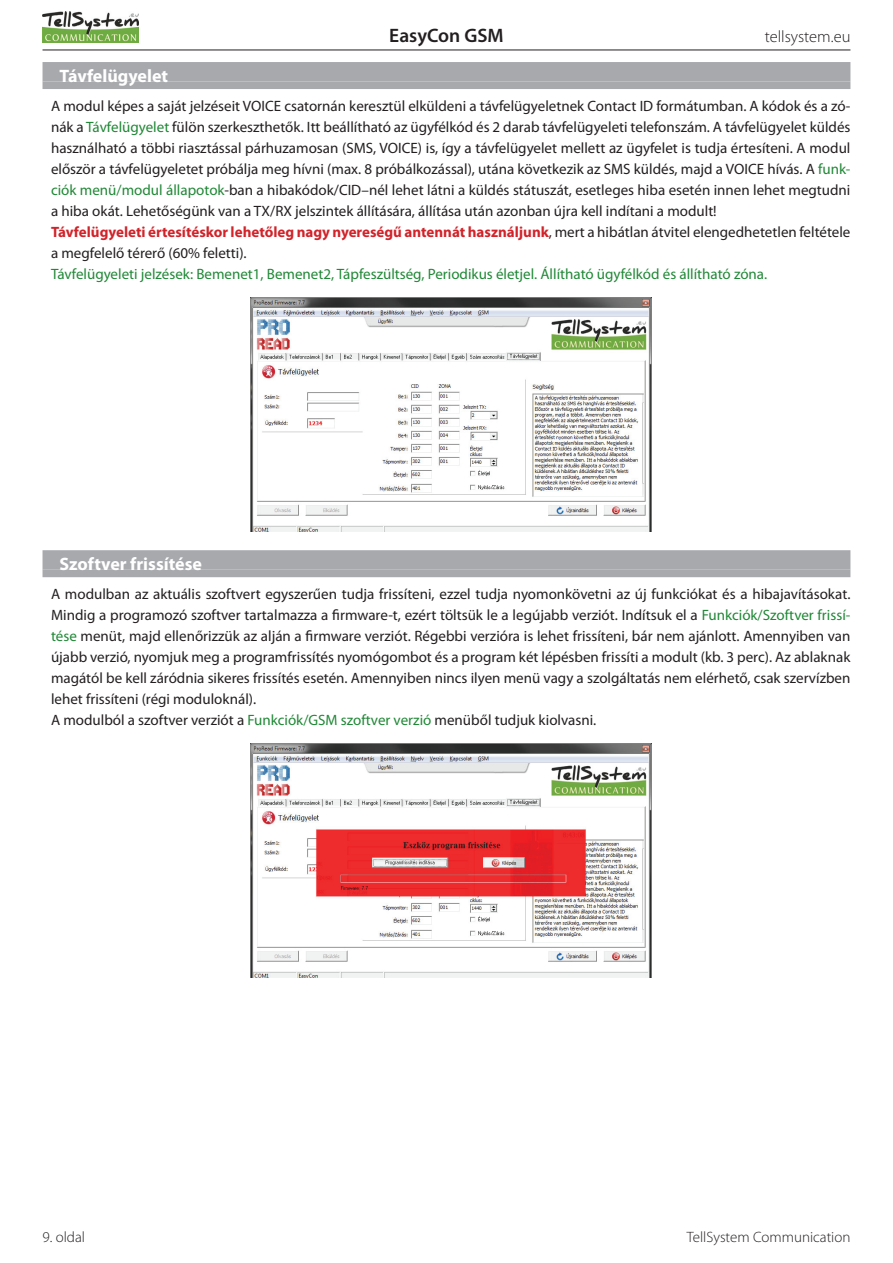
<style>
.page{position:relative;width:893px;height:1263px;background:#fff}
.page>*{position:absolute;margin:0;border:0;box-sizing:border-box;transform-origin:0 0}
.t1{font:600 19.5px "Myriad Pro";color:#231f20}
.t2{font:700 18px "Myriad Pro";color:#fff}
.t3{font:300 16.5px "Myriad Pro";color:#231f20}
.t4{font:15px/21px "Myriad Pro";color:#231f20}
.t5{font:15px "Myriad Pro";color:#208836}
.t6{font:300 15px "Myriad Pro";color:#231f20}
.s1{color:#208836}
.s2{font-weight:700;color:#d1232a}
</style>
<div class="page">
<img style="left:43px;top:12px;width:96px;height:30px">
<hr style="left:43px;top:50px;width:807px;height:1px;background:#231f20">
<div style="left:43px;top:62px;width:807px;height:20px;background:#a8a9ad"></div>
<div style="left:43px;top:82px;width:807px;height:7px;background:#a8a9ad"></div>
<div style="left:43px;top:550px;width:807px;height:20px;background:#a8a9ad"></div>
<div style="left:43px;top:570px;width:807px;height:7px;background:#a8a9ad"></div>
<img style="left:250px;top:298px;width:401px;height:233px">
<img style="left:250px;top:744px;width:401px;height:233px">
<h1 class="t1" style="left:389px;top:25px;width:116px">EasyCon GSM</h1>
<p class="t3" style="left:765px;top:27px;width:87px">tellsystem.eu</p>
<p class="t2" style="left:60px;top:65px;width:110px">Távfelügyelet</p>
<p class="t4" style="left:51px;top:96px;width:801px">A modul képes a saját jelzéseit VOICE csatornán keresztül elküldeni a távfelügyeletnek Contact ID formátumban. A kódok és a zó&shy;nák a <span class="s1">Távfelügyelet</span> fülön szerkeszthetők. Itt beállítható az ügyfélkód és 2 darab távfelügyeleti telefonszám. A távfelügyelet küldés használható a többi riasztással párhuzamosan (SMS, VOICE) is, így a távfelügyelet mellett az ügyfelet is tudja értesíteni. A modul először a távfelügyeletet próbálja meg hívni (max. 8 próbálkozással), utána következik az SMS küldés, majd a VOICE hívás. A <span class="s1">funk&shy;ciók menü/modul állapotok</span>-ban a hibakódok/CID–nél lehet látni a küldés státuszát, esetleges hiba esetén innen lehet megtudni a hiba okát. Lehetőségünk van a TX/RX jelszintek állítására, állítása után azonban újra kell indítani a modult!<br><span class="s2">Távfelügyeleti értesítéskor lehetőleg nagy nyereségű antennát használjunk</span>, mert a hibátlan átvitel elengedhetetlen feltétele a megfelelő térerő (60% feletti).</p>
<p class="t5" style="left:51px;top:266px;width:718px">Távfelügyeleti jelzések: Bemenet1, Bemenet2, Tápfeszültség, Periodikus életjel. Állítható ügyfélkód és állítható zóna.</p>
<p class="t2" style="left:60px;top:553px;width:144px">Szoftver frissítése</p>
<p class="t4" style="left:51px;top:584px;width:801px">A modulban az aktuális szoftvert egyszerűen tudja frissíteni, ezzel tudja nyomonkövetni az új funkciókat és a hibajavításokat.<br>Mindig a programozó szoftver tartalmazza a firmware-t, ezért töltsük le a legújabb verziót. Indítsuk el a <span class="s1">Funkciók/Szoftver frissí&shy;tése</span> menüt, majd ellenőrizzük az alján a firmware verziót. Régebbi verzióra is lehet frissíteni, bár nem ajánlott. Amennyiben van újabb verzió, nyomjuk meg a programfrissítés nyomógombot és a program két lépésben frissíti a modult (kb. 3 perc). Az ablaknak magától be kell záródnia sikeres frissítés esetén. Amennyiben nincs ilyen menü vagy a szolgáltatás nem elérhető, csak szervízben lehet frissíteni (régi moduloknál).<br>A modulból a szoftver verziót a <span class="s1">Funkciók/GSM szoftver verzió</span> menüből tudjuk kiolvasni.</p>
<p class="t6" style="left:43px;top:1229px;width:44px">9. oldal</p>
<p class="t6" style="left:687px;top:1229px;width:165px">TellSystem Communication</p>
</div>
